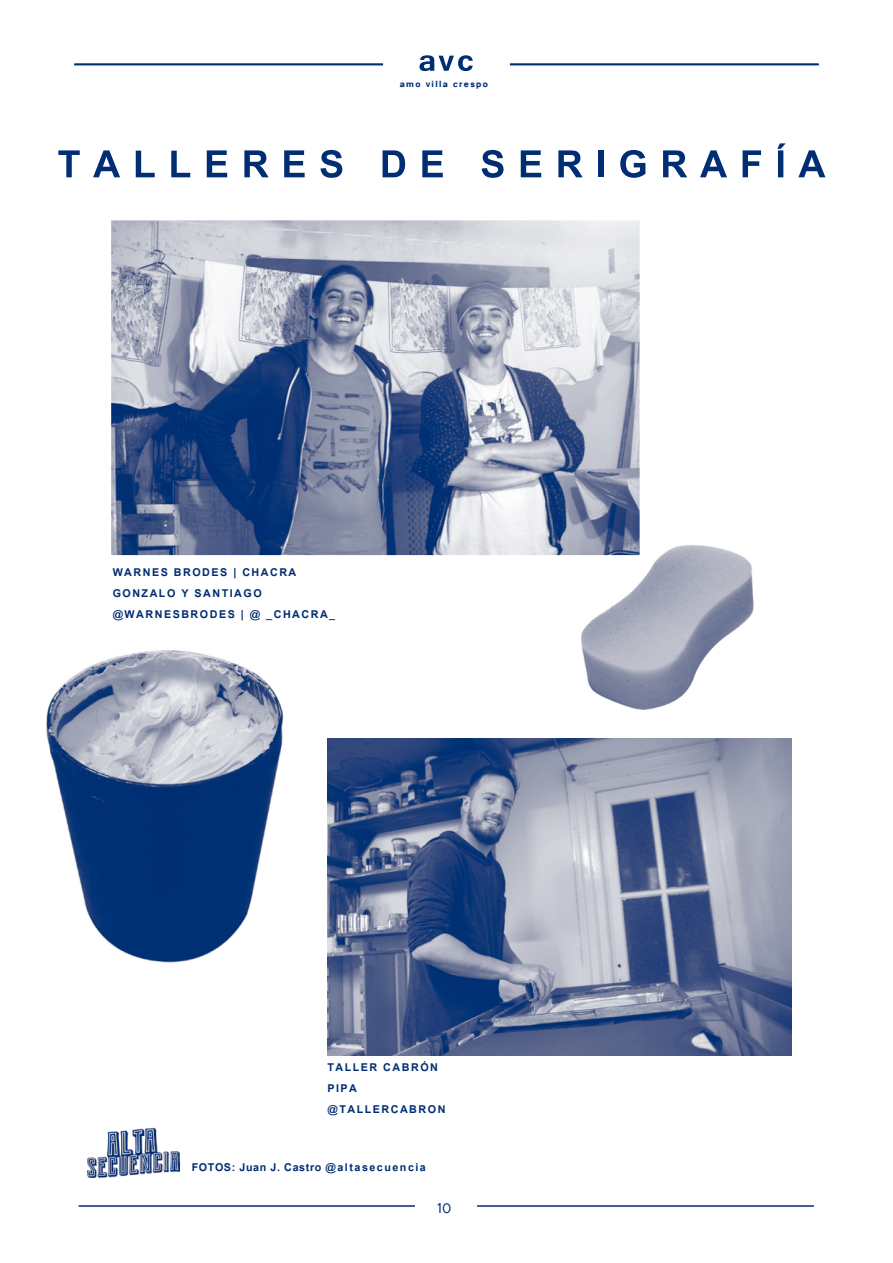
<style>
.page{position:relative;width:893px;height:1263px;background:#fff}
.page>*{position:absolute;margin:0;border:0;box-sizing:border-box;transform-origin:0 0}
.t1{font:700 52.5px "Utsaah";letter-spacing:.24em;color:#002d73}
.t2{font:18px "Tunga";color:#002d73}
.t3{font:700 15px/21px "Utsaah";letter-spacing:.1em;color:#002d73}
.t4{font:700 11.1px "Tunga";letter-spacing:.12em;color:#002d73}
</style>
<div class="page">
<svg style="left:419px;top:55px;width:54px;height:16px"></svg>
<hr style="left:79px;top:1205px;width:336px;height:2px;background:#002d73">
<hr style="left:477px;top:1205px;width:337px;height:2px;background:#002d73">
<hr style="left:74px;top:64px;width:309px;height:1px;background:#002d73">
<hr style="left:510px;top:64px;width:309px;height:1px;background:#002d73">
<img style="left:87px;top:1127px;width:92px;height:50px">
<img style="left:327px;top:738px;width:465px;height:317px">
<img style="left:46px;top:650px;width:238px;height:313px">
<img style="left:581px;top:545px;width:173px;height:164px">
<img style="left:113px;top:222px;width:525px;height:332px">
<div style="left:110px;top:219px;width:531px;height:338px;border:2px solid #fff"></div>
<p class="t4" style="left:400px;top:77px;width:90px">amo villa crespo</p>
<h1 class="t1" style="left:58px;top:138px;width:769px">TALLERES DE SERIGRAFÍA</h1>
<p class="t3" style="left:113px;top:562px;width:185px">WARNES BRODES | CHACRA<br>Gonzalo</p>
<p class="t3" style="left:113px;top:583px;width:224px;text-indent:69px">y Santiago @WARNESBRODES | @ _CHACRA_</p>
<p class="t3" style="left:327px;top:1057px;width:119px">TALLER CABRÓN<br>Pipa @TALLERCABRON</p>
<p class="t3" style="left:192px;top:1157px;width:16px">Fotos</p>
<p class="t3" style="left:232px;top:1157px;width:196px">: Juan J. Castro @altasecuencia</p>
<p class="t2" style="left:437px;top:1196px;width:16px"><sup>x</sup>1 0</p>
</div>
